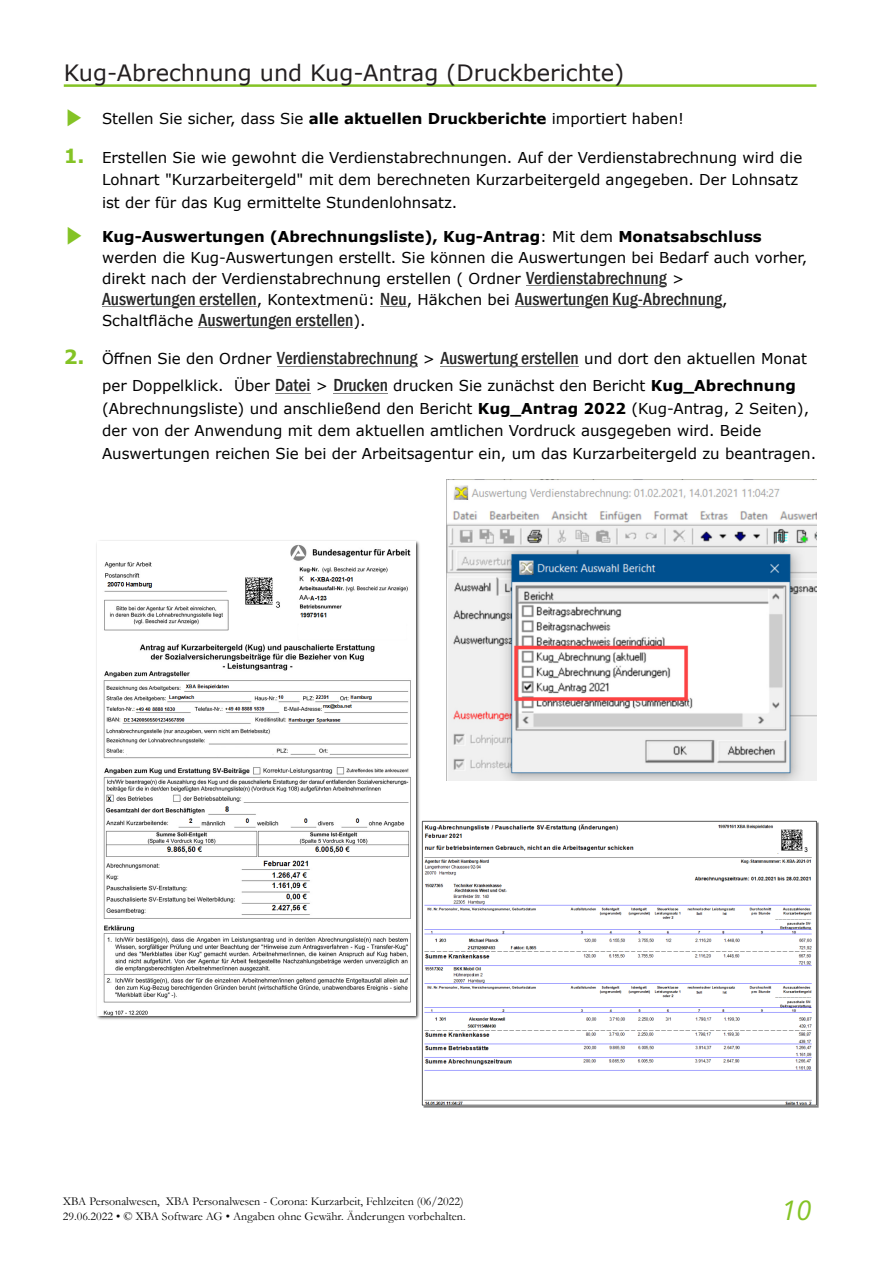
<style>
.page{position:relative;width:893px;height:1263px;background:#fff}
.page>*{position:absolute;margin:0;border:0;box-sizing:border-box;transform-origin:0 0}
.t1{font:italic 27px "Open Sans";color:#84c325}
.t2{font:22.5px "Verdana";color:#231f20}
.t3{font:500 condensed 18px/21px "Franklin Gothic";color:#262626}
.t4{font:15px/22.5px "Verdana";color:#000}
.t5{font:12px/15px "Garamond";color:#000}
.s1{font-family:"Malgun Gothic";font-size:21px;color:#84c325}
.s2{font-weight:700}
.s3{font-weight:700;font-size:19.5px;color:#84c325}
.s4{font-family:"Malgun Gothic";font-weight:700;font-size:21px;color:#84c325}
.s5{font-family:"Franklin Gothic";font-weight:500;font-stretch:condensed;font-size:18px;color:#262626}
.s6{font-family:"Verdana";font-weight:400;font-stretch:normal;font-size:15px;color:#000}
</style>
<div class="page">
<hr style="left:64px;top:84px;width:752px;height:3px;background:#84c325">
<hr style="left:526px;top:285px;width:141px;height:1px;background:#808080">
<hr style="left:102px;top:306px;width:155px;height:1px;background:#808080">
<svg style="left:380px;top:306px;width:27px;height:1px"></svg>
<hr style="left:515px;top:306px;width:207px;height:1px;background:#808080">
<hr style="left:199px;top:327px;width:154px;height:1px;background:#808080">
<hr style="left:277px;top:366px;width:141px;height:1px;background:#808080">
<hr style="left:440px;top:366px;width:139px;height:1px;background:#808080">
<hr style="left:275px;top:393px;width:35px;height:1px;background:#808080">
<hr style="left:333px;top:393px;width:55px;height:1px;background:#808080">
<img style="left:446px;top:480px;width:370px;height:300px">
<img style="left:96px;top:540px;width:324px;height:480px">
<img style="left:98px;top:542px;width:318px;height:473px">
<img style="left:424px;top:824px;width:388px;height:279px">
<div style="left:422px;top:821px;width:395px;height:284px;border:1px solid #595959"></div>
<h2 class="t2" style="left:64px;top:64px;width:562px">Kug-Abrechnung und Kug-Antrag (Druckberichte)</h2>
<p class="t4" style="left:64px;top:109px;width:622px"><span class="s1">▶</span> Stellen Sie sicher, dass Sie <span class="s2">alle aktuellen Druckberichte</span> importiert haben!</p>
<p class="t4" style="left:102px;top:147px;width:702px;text-indent:-38px"><span class="s3">1.</span> Erstellen Sie wie gewohnt die Verdienstabrechnungen. Auf der Verdienstabrechnung wird die<br>Lohnart "Kurzarbeitergeld" mit dem berechneten Kurzarbeitergeld angegeben. Der Lohnsatz ist der für das Kug ermittelte Stundenlohnsatz.</p>
<p class="t4" style="left:102px;top:227px;width:707px;line-height:21px;text-indent:-38px"><span class="s4">▶</span> <span class="s2">Kug-Auswertungen (Abrechnungsliste), Kug-Antrag</span>: Mit dem <span class="s2">Monatsabschluss </span>werden die Kug-Auswertungen erstellt. Sie können die Auswertungen bei Bedarf auch vorher, direkt nach der Verdienstabrechnung erstellen ( Ordner <span class="s5">Verdienstabrechnung</span> &gt;</p>
<p class="t3" style="left:102px;top:290px;width:627px">Auswertungen erstellen<span class="s6">, Kontextmenü:</span> Neu<span class="s6">, Häkchen bei</span> Auswertungen Kug-Abrechnung<span class="s6">,<br>Schaltfläche</span> Auswertungen erstellen<span class="s6">).</span></p>
<p class="t4" style="left:102px;top:347px;width:707px;line-height:27px;text-indent:-38px"><span class="s3">2.</span> Öffnen Sie den Ordner <span class="s5">Verdienstabrechnung</span> &gt; <span class="s5">Auswertung erstellen</span> und dort den aktuellen Monat per Doppelklick. Über <span class="s5">Datei</span> &gt; <span class="s5">Drucken</span> drucken Sie zunächst den Bericht <span class="s2">Kug_Abrechnung</span></p>
<p class="t4" style="left:102px;top:398px;width:716px">(Abrechnungsliste) und anschließend den Bericht <span class="s2">Kug_Antrag 2022</span> (Kug-Antrag, 2 Seiten), der von der Anwendung mit dem aktuellen amtlichen Vordruck ausgegeben wird. Beide<br>Auswertungen reichen Sie bei der Arbeitsagentur ein, um das Kurzarbeitergeld zu beantragen.</p>
<p class="t5" style="left:63px;top:1195px;width:404px">XBA Personalwesen, XBA Personalwesen - Corona: Kurzarbeit, Fehlzeiten (06/2022)<br>29.06.2022 • © XBA Software AG • Angaben ohne Gewähr. Änderungen vorbehalten.</p>
<h1 class="t1" style="left:781px;top:1191px;width:31px">10</h1>
</div>
